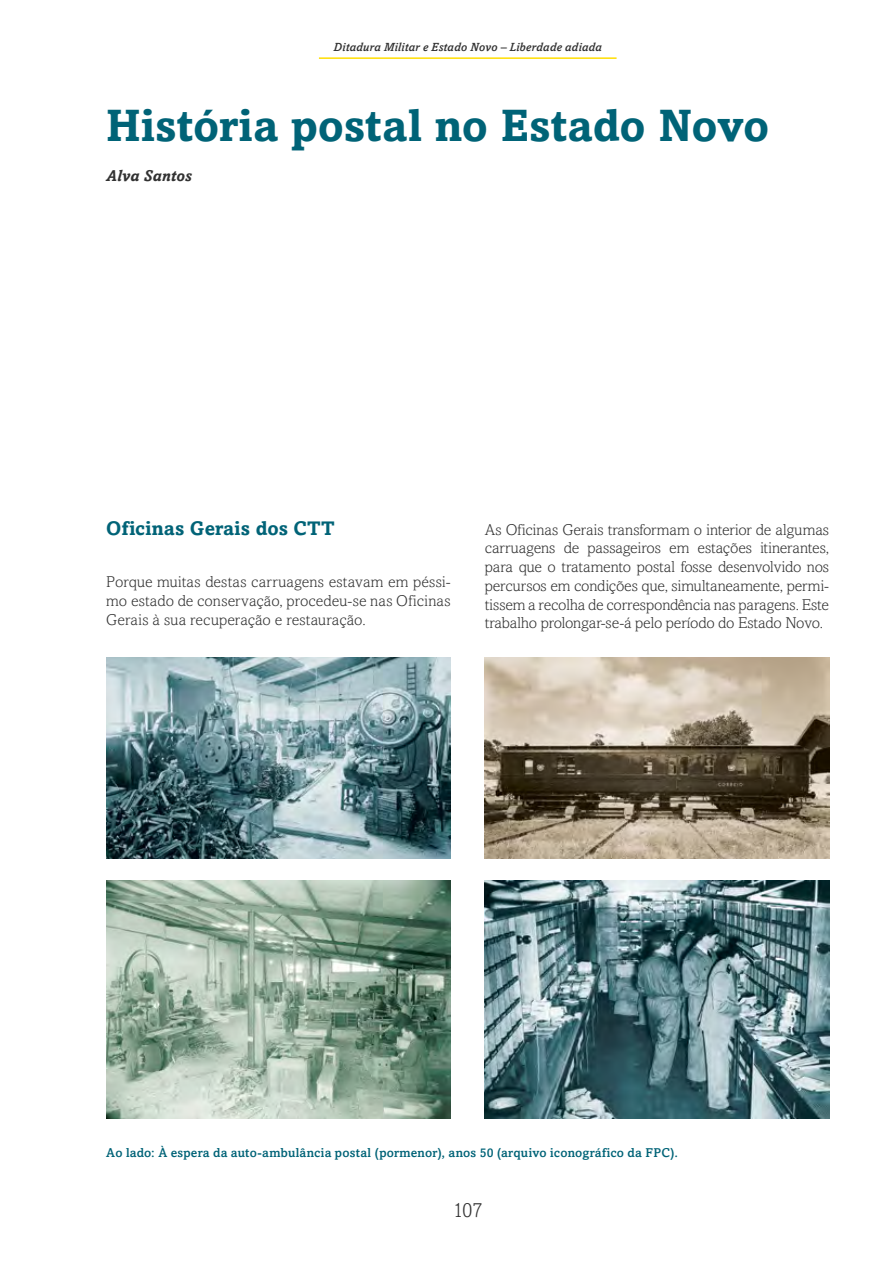
<style>
.page{position:relative;width:893px;height:1263px;background:#fff}
.page>*{position:absolute;margin:0;border:0;box-sizing:border-box;transform-origin:0 0}
.t1{font:45px "Amasis Bold PL";letter-spacing:-.005em;color:#006377}
.t2{font:21px "Amasis Light PL";color:#323232}
.t3{font:19.5px "Amasis Bold PL";letter-spacing:.01em;color:#006377}
.t4{font:15.75px/18.8px "Amasis Light PL";letter-spacing:.005em;color:#323232;text-align:justify}
.t5{font:15.75px "Amasis Bold Italic PL";letter-spacing:.005em;color:#323232}
.t6{font:12.75px "Amasis Medium PL";letter-spacing:.015em;color:#006377}
.t7{font:12px "Amasis Medium Italic PL";letter-spacing:.01em;color:#323232}
</style>
<div class="page">
<hr style="left:319px;top:57px;width:298px;height:2px;background:#ffde00">
<img style="left:106px;top:658px;width:345px;height:201px">
<img style="left:106px;top:880px;width:345px;height:238px">
<img style="left:485px;top:658px;width:344px;height:201px">
<img style="left:485px;top:880px;width:344px;height:238px">
<p class="t7" style="left:334px;top:40px;width:270px">Ditadura Militar e Estado Novo – Liberdade adiada</p>
<h1 class="t1" style="left:106px;top:98px;width:665px">História postal no Estado Novo</h1>
<p class="t5" style="left:106px;top:166px;width:87px">Alva Santos</p>
<p class="t3" style="left:106px;top:517px;width:230px">Oficinas Gerais dos CTT</p>
<p class="t4" style="left:106px;top:572px;width:346px">Porque muitas destas carruagens estavam em péssi&shy;mo estado de conservação, procedeu-se nas Oficinas Gerais à sua recuperação e restauração.</p>
<p class="t4" style="left:485px;top:520px;width:346px">As Oficinas Gerais transformam o interior de algumas carruagens de passageiros em estações itinerantes, para que o tratamento postal fosse desenvolvido nos percursos em condições que, simultaneamente, permi&shy;tissem a recolha de correspondência nas paragens. Este trabalho prolongar-se-á pelo período do Estado Novo.</p>
<p class="t6" style="left:106px;top:1145px;width:573px">Ao lado: À espera da auto-ambulância postal (pormenor), anos 50 (arquivo iconográfico da FPC).</p>
<h2 class="t2" style="left:453px;top:1198px;width:31px">107</h2>
</div>
